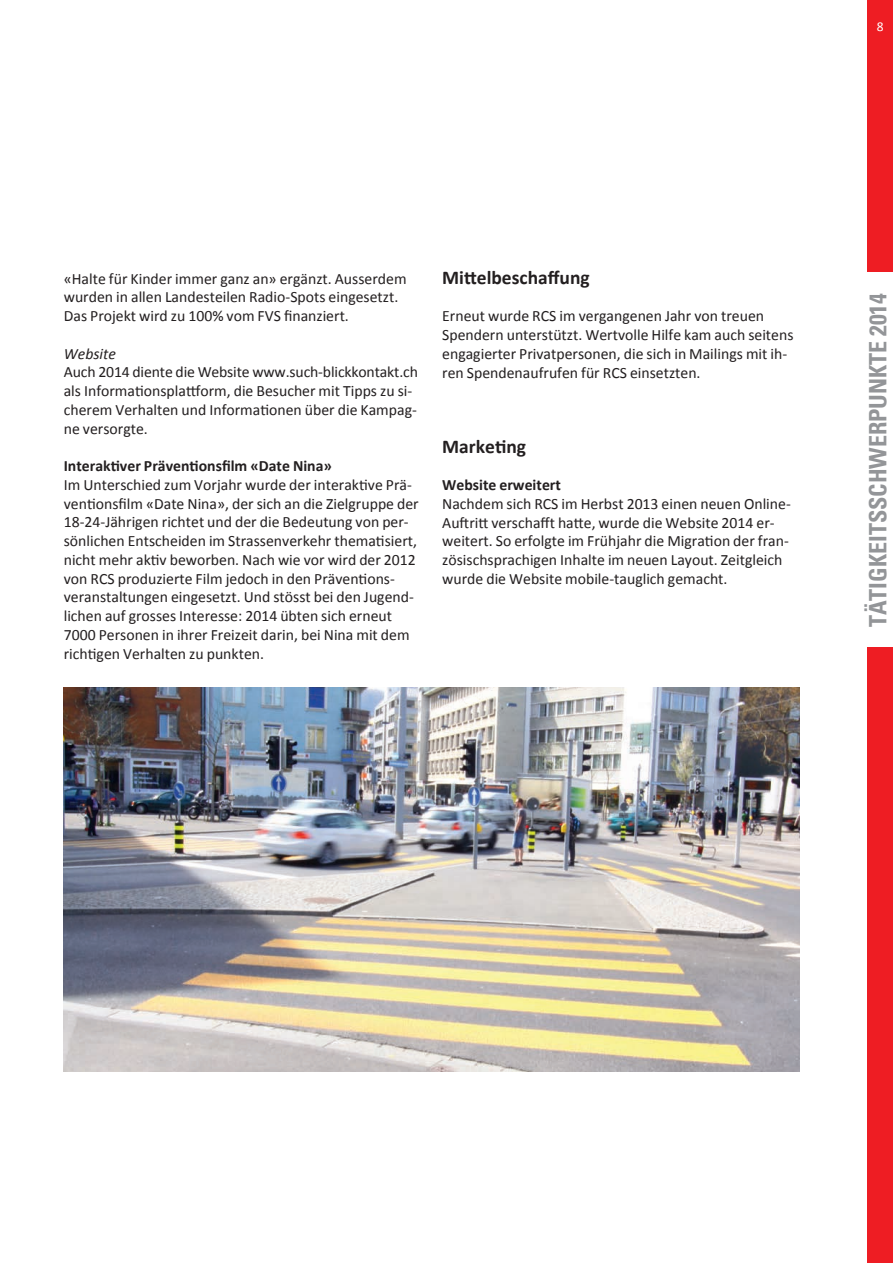
<style>
.page{position:relative;width:893px;height:1263px;background:#fff}
.page>*{position:absolute;margin:0;border:0;box-sizing:border-box;transform-origin:0 0}
.t1{font:700 condensed 24px "Univers";color:#939598}
.t2{font:700 19.5px "Calibri";color:#231f20}
.t3{font:15.75px/18.8px "Calibri";color:#231f20}
.t4{font:700 15.75px "Calibri";color:#231f20}
.t5{font:italic 15.75px "Calibri";color:#231f20}
.t6{font:13.5px "Calibri";color:#fff}
</style>
<div class="page">
<div style="left:867px;top:0;width:26px;height:272px;background:#ee1d23"></div>
<div style="left:867px;top:648px;width:26px;height:615px;background:#ee1d23"></div>
<img style="left:64px;top:687px;width:735px;height:384px">
<p class="t6" style="left:877px;top:19px;width:8px">8</p>
<p class="t3" style="left:64px;top:268px;width:344px">«Halte für Kinder immer ganz an» ergänzt. Ausserdem wurden in allen Landesteilen Radio-Spots eingesetzt.<br>Das Projekt wird zu 100% vom FVS finanziert.</p>
<p class="t5" style="left:64px;top:344px;width:54px">Website</p>
<p class="t3" style="left:64px;top:362px;width:356px">Auch 2014 diente die Website www.such-blickkontakt.ch als Informationsplattform, die Besucher mit Tipps zu si&shy;cherem Verhalten und Informationen über die Kampag&shy;ne versorgte.</p>
<p class="t4" style="left:64px;top:456px;width:270px">Interaktiver Präventionsfilm «Date Nina»</p>
<p class="t3" style="left:64px;top:475px;width:356px">Im Unterschied zum Vorjahr wurde der interaktive Prä&shy;ventionsfilm «Date Nina», der sich an die Zielgruppe der 18-24-Jährigen richtet und der die Bedeutung von per&shy;sönlichen Entscheiden im Strassenverkehr thematisiert, nicht mehr aktiv beworben. Nach wie vor wird der 2012 von RCS produzierte Film jedoch in den Präventions&shy;veranstaltungen eingesetzt. Und stösst bei den Jugend&shy;lichen auf grosses Interesse: 2014 übten sich erneut 7000 Personen in ihrer Freizeit darin, bei Nina mit dem richtigen Verhalten zu punkten.</p>
<p class="t2" style="left:442px;top:265px;width:149px">Mittelbeschaffung</p>
<p class="t3" style="left:442px;top:306px;width:353px">Erneut wurde RCS im vergangenen Jahr von treuen Spendern unterstützt. Wertvolle Hilfe kam auch seitens engagierter Privatpersonen, die sich in Mailings mit ih&shy;ren Spendenaufrufen für RCS einsetzten.</p>
<p class="t2" style="left:442px;top:434px;width:85px">Marketing</p>
<p class="t4" style="left:442px;top:475px;width:120px">Website erweitert</p>
<p class="t3" style="left:442px;top:493px;width:349px">Nachdem sich RCS im Herbst 2013 einen neuen Online-Auftritt verschafft hatte, wurde die Website 2014 er&shy;weitert. So erfolgte im Frühjahr die Migration der fran&shy;zösischsprachigen Inhalte im neuen Layout. Zeitgleich wurde die Website mobile-tauglich gemacht.</p>
<h1 class="t1" style="left:863px;top:627px;width:335px;rotate:-90deg">tätigkeitsschwerpunkte 2014</h1>
</div>
